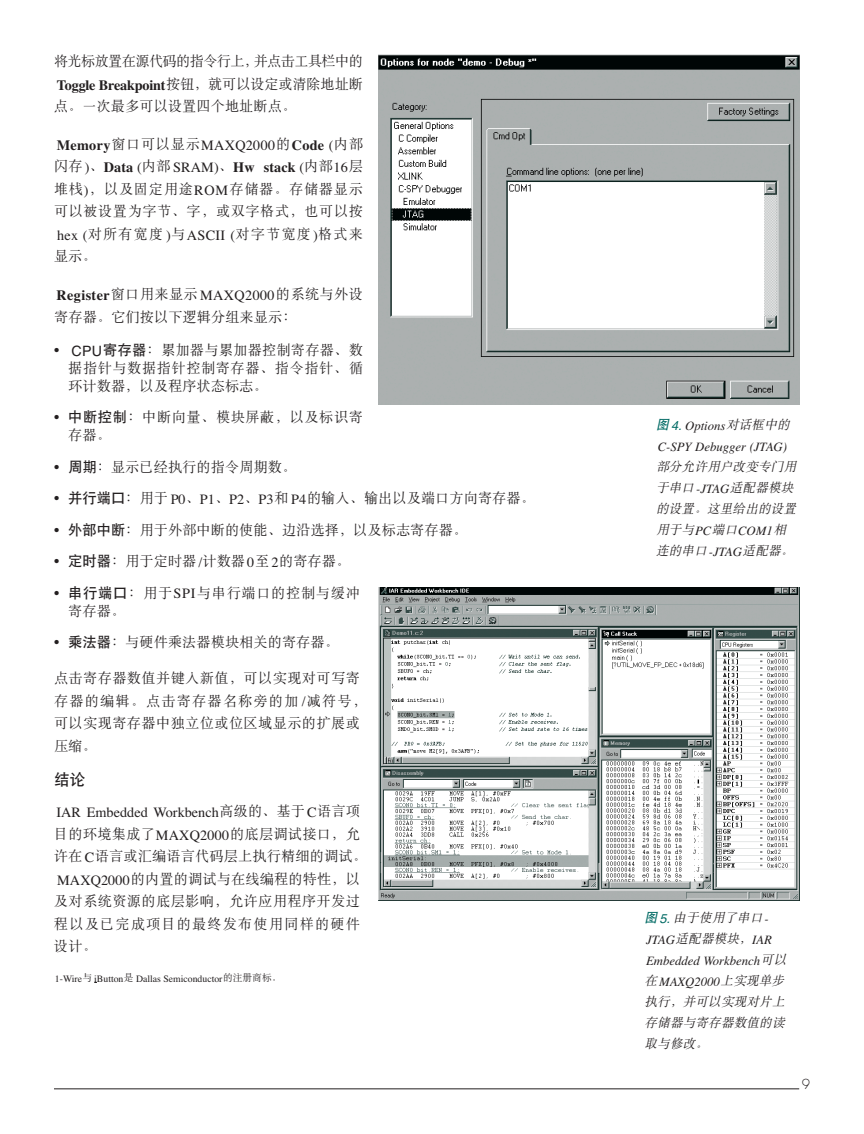
<style>
.page{position:relative;width:864px;height:1134px;background:#fff}
.page>*{position:absolute;margin:0;border:0;box-sizing:border-box;transform-origin:0 0}
.t1{font:15.75px "DF Hei Md 80 GB";color:#231f20}
.t2{font:14.25px/22.5px "DF Song Lt 80 GB";letter-spacing:.015em;color:#231f20}
.t3{font:700 14.25px/22.5px "Times";letter-spacing:.005em;color:#231f20}
.t4{font:700 14.25px "Times";letter-spacing:-.015em;color:#231f20}
.t5{font:14.25px "Times";color:#231f20}
.t6{font:14.25px/18px "DF Song Lt 80 GB";letter-spacing:.045em;color:#231f20}
.t7{font:14.25px/18px "DF Song Lt 80 GB";letter-spacing:.035em;color:#231f20}
.t8{font:14.25px "DF Song Lt 80 GB";letter-spacing:-.045em;color:#231f20}
.t9{font:300 13.5px "Futura";color:#231f20}
.t10{font:italic 12.75px/21px "DF Song Lt 80 GB";color:#231f20;text-align:justify}
.t11{font:italic 12.75px/21px "Times";color:#231f20}
.t12{font:9.75px "Times";color:#231f20}
.s1{font-family:"DF Song Lt 80 GB";font-weight:400}
.s2{font-weight:400}
.s3{font-family:"Times"}
.s4{font-family:"Times";font-weight:700}
.s5{font-family:"Times";font-size:15px}
.s6{font-family:"Helvetica"}
.s7{font-family:"DF Hei Md 80 GB"}
.s8{font-family:"DF Song Lt 80 GB"}
.s9{font-family:"DF Hei Md 80 GB";color:#006a64}
.s10{font-family:"Helvetica";color:#006a64}
</style>
<div class="page">
<hr style="left:54px;top:1088px;width:745px;height:1px;background:#231f20">
<img style="left:378px;top:54px;width:421px;height:351px">
<img style="left:378px;top:587px;width:421px;height:313px">
<p class="t8" style="left:54px;top:54px;width:310px">将光标放置在源代码的指令行上，并点击工具栏中的</p>
<p class="t4" style="left:57px;top:80px;width:308px">Toggle Breakpoint<span class="s1">按钮，就可以设定或清除地址断</span></p>
<p class="t2" style="left:54px;top:96px;width:244px">点。一次最多可以设置四个地址断点。</p>
<p class="t3" style="left:54px;top:135px;width:311px">Memory<span class="s1">窗口可以显示</span><span class="s2">MAXQ2000</span><span class="s1">的</span>Code <span class="s2">(</span><span class="s1">内部闪存</span><span class="s2">)</span><span class="s1">、</span>Data <span class="s2">(</span><span class="s1">内部</span> <span class="s2">SRAM)</span><span class="s1">、</span>Hw stack <span class="s2">(</span><span class="s1">内部</span><span class="s2">16</span><span class="s1">层</span></p>
<p class="t2" style="left:54px;top:178px;width:310px;text-align:justify">堆栈<span class="s3">)</span>，以及固定用途<span class="s3">ROM</span>存储器。存储器显示可以被设置为字节、字，或双字格式，也可以按<span class="s3">hex (</span>对所有宽度 <span class="s3">)</span>与<span class="s3">ASCII (</span>对字节宽度<span class="s3">)</span>格式来显示。</p>
<p class="t2" style="left:54px;top:283px;width:310px"><span class="s4">Register</span>窗口用来显示<span class="s3">MAXQ2000</span>的系统与外设寄存器。它们按以下逻辑分组来显示：</p>
<p class="t2" style="left:68px;top:341px;width:296px;line-height:18px;text-align:justify;text-indent:-14px"><span class="s5">•</span> <span class="s6">CPU</span><span class="s7">寄存器</span>：累加器与累加器控制寄存器、数据指针与数据指针控制寄存器、指令指针、循环计数器，以及程序状态标志。</p>
<p class="t7" style="left:68px;top:409px;width:296px;text-indent:-14px"><span class="s5">•</span> <span class="s7">中断控制</span>：中断向量、模块屏蔽，以及标识寄存器。</p>
<p class="t2" style="left:54px;top:456px;width:244px"><span class="s5">•</span> <span class="s7">周期</span>：显示已经执行的指令周期数。</p>
<p class="t2" style="left:54px;top:487px;width:483px"><span class="s5">•</span> <span class="s7">并行端口</span>：用于 <span class="s3">P0</span>、<span class="s3">P1</span>、<span class="s3">P2</span>、<span class="s3">P3</span>和 <span class="s3">P4</span>的输入、输出以及端口方向寄存器。</p>
<p class="t2" style="left:54px;top:519px;width:415px"><span class="s5">•</span> <span class="s7">外部中断</span>：用于外部中断的使能、边沿选择，以及标志寄存器。</p>
<p class="t2" style="left:54px;top:550px;width:298px"><span class="s5">•</span> <span class="s7">定时器</span>：用于定时器<span class="s3">/</span>计数器<span class="s3">0</span>至<span class="s3">2</span>的寄存器。</p>
<p class="t6" style="left:68px;top:584px;width:293px;text-indent:-14px"><span class="s5">•</span> <span class="s7">串行端口</span>：用于<span class="s3">SPI</span>与串行端口的控制与缓冲寄存器。</p>
<p class="t2" style="left:54px;top:631px;width:286px"><span class="s5">•</span> <span class="s7">乘法器</span>：与硬件乘法器模块相关的寄存器。</p>
<p class="t2" style="left:54px;top:667px;width:315px">点击寄存器数值并键入新值，可以实现对可写寄存器的编辑。点击寄存器名称旁的加 <span class="s3">/</span>减符号，可以实现寄存器中独立位或位区域显示的扩展或压缩。</p>
<p class="t1" style="left:54px;top:772px;width:33px">结论</p>
<p class="t5" style="left:56px;top:807px;width:305px">IAR Embedded Workbench<span class="s8">高级的、基于</span>C<span class="s8">语言项</span></p>
<p class="t2" style="left:54px;top:823px;width:315px">目的环境集成了<span class="s3">MAXQ2000</span>的底层调试接口，允许在<span class="s3">C</span>语言或汇编语言代码层上执行精细的调试。<br><span class="s3">MAXQ2000</span>的内置的调试与在线编程的特性，以及对系统资源的底层影响，允许应用程序开发过程以及已完成项目的最终发布使用同样的硬件设计。</p>
<p class="t12" style="left:55px;top:975px;width:228px">1-Wire<span class="s8">与</span> iButton<span class="s8">是</span> Dallas Semiconductor<span class="s8">的注册商标。</span></p>
<p class="t11" style="left:656px;top:416px;width:138px"><span class="s9">图</span><span class="s10">4.</span> Options<span class="s8">对话框中的<br></span>C-SPY Debugger (JTAG)</p>
<p class="t10" style="left:656px;top:457px;width:145px;text-align:left">部分允许用户改变专门用于串口<span class="s3">- JTA G</span> 适配器模块的设置。这里给出的设置用于与<span class="s3">PC</span>端口<span class="s3">COM1</span>相连的串口<span class="s3">-JTA G</span> 适配器。</p>
<p class="t10" style="left:645px;top:908px;width:126px"><span class="s9">图</span> <span class="s10">5.</span> 由于使用了串口<span class="s3">-</span></p>
<p class="t11" style="left:645px;top:931px;width:146px">JTAG <span class="s8">适配器模块，</span>IAR<br>Embedded Workbench<span class="s8">可以在</span>MAXQ2000<span class="s8">上实现单步</span></p>
<p class="t10" style="left:645px;top:992px;width:145px">执行，并可以实现对片上存储器与寄存器数值的读取与修改。</p>
<p class="t9" style="left:802px;top:1078px;width:10px">9</p>
</div>
